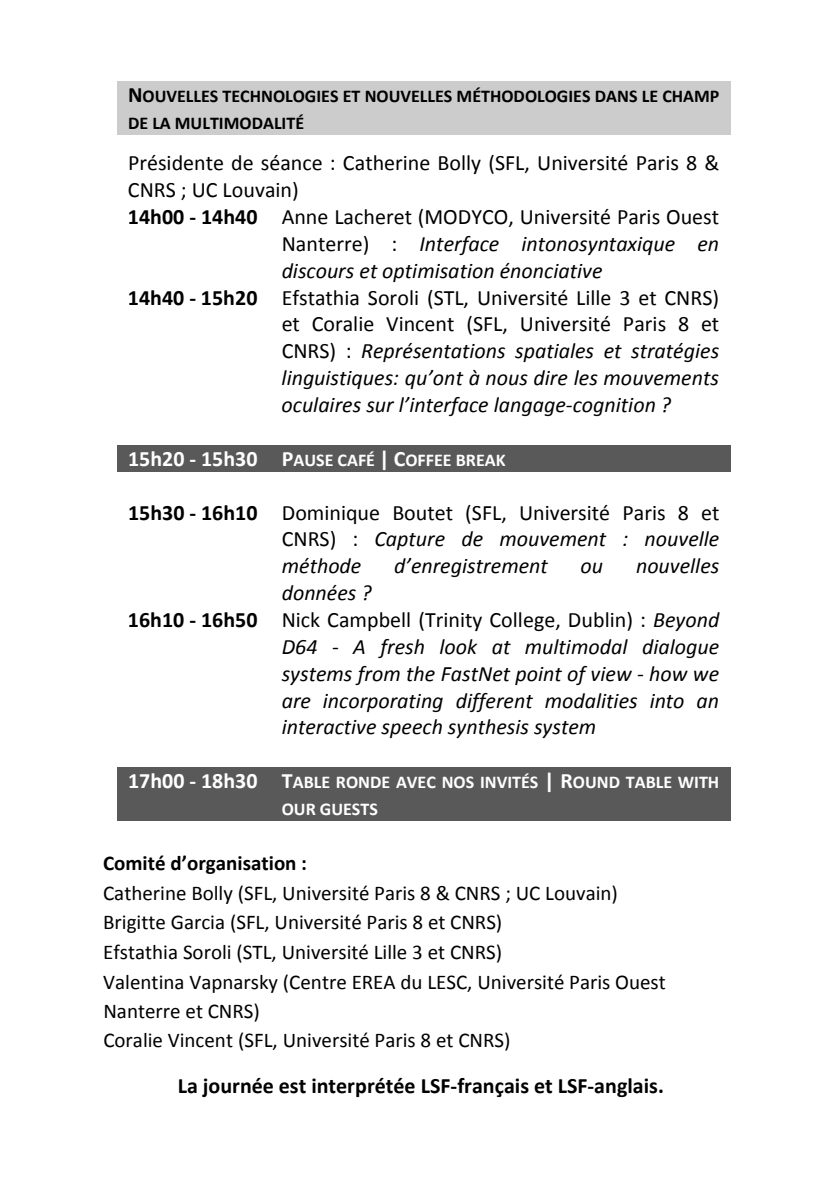
<style>
.page{position:relative;width:840px;height:1191px;background:#fff}
.page>*{position:absolute;margin:0;border:0;box-sizing:border-box;transform-origin:0 0}
.t1{font:italic 22px "Calibri";color:#000}
.t2{font:22px/26.8px "Calibri";color:#000;text-align:justify}
.t3{font:700 22px "Calibri";color:#000}
.t4{font:21px/29.4px "Calibri";color:#000}
.t5{font:700 18px/26.8px "Calibri";color:#fff}
.t6{font:700 18px/26.8px "Calibri";color:#000}
.s1{font-size:22px}
.s2{font-weight:700}
.s3{font-style:normal}
.s4{font-style:italic}
</style>
<div class="page">
<div style="left:117px;top:81px;width:613px;height:54px;background:#ccc"></div>
<div style="left:117px;top:445px;width:154px;height:27px;background:#595959"></div>
<div style="left:271px;top:445px;width:382px;height:27px;background:#595959"></div>
<div style="left:653px;top:445px;width:77px;height:27px;background:#595959"></div>
<div style="left:117px;top:767px;width:154px;height:54px;background:#595959"></div>
<div style="left:271px;top:767px;width:458px;height:54px;background:#595959"></div>
<p class="t6" style="left:128px;top:83px;width:592px"><span class="s1">N</span>OUVELLES TECHNOLOGIES ET NOUVELLES MÉTHODOLOGIES DANS LE CHAMP<br>DE LA MULTIMODALITÉ</p>
<p class="t2" style="left:128px;top:150px;width:592px">Présidente de séance : Catherine Bolly (SFL, Université Paris 8 &amp;</p>
<p class="t2" style="left:128px;top:176px;width:172px">CNRS ; UC Louvain)</p>
<p class="t2" style="left:128px;top:203px;width:592px"><span class="s2">14h00 ‐ 14h40</span> Anne Lacheret (MODYCO, Université Paris Ouest</p>
<p class="t1" style="left:281px;top:229px;width:439px"><span class="s3">Nanterre) :</span> Interface intonosyntaxique en</p>
<p class="t1" style="left:281px;top:255px;width:322px">discours et optimisation énonciative</p>
<p class="t2" style="left:128px;top:284px;width:592px"><span class="s2">14h40 ‐ 15h20</span> Efstathia Soroli (STL, Université Lille 3 et CNRS)</p>
<p class="t2" style="left:281px;top:311px;width:439px">et Coralie Vincent (SFL, Université Paris 8 et</p>
<p class="t1" style="left:281px;top:336px;width:439px"><span class="s3">CNRS) :</span> Représentations spatiales et stratégies</p>
<p class="t1" style="left:281px;top:363px;width:438px">linguistiques: qu’ont à nous dire les mouvements</p>
<p class="t1" style="left:281px;top:390px;width:391px">oculaires sur l’interface langage‐cognition ?</p>
<p class="t5" style="left:128px;top:446px;width:379px"><span class="s1">15h20 ‐ 15h30 P</span>AUSE CAFÉ <span class="s1">| C</span>OFFEE BREAK</p>
<p class="t2" style="left:281px;top:499px;width:439px;text-indent:-154px"><span class="s2">15h30 ‐ 16h10</span> Dominique Boutet (SFL, Université Paris 8 et CNRS) : <span class="s4">Capture de mouvement : nouvelle méthode</span></p>
<p class="t1" style="left:394px;top:551px;width:155px">d’enregistrement</p>
<p class="t1" style="left:580px;top:551px;width:24px">ou</p>
<p class="t1" style="left:635px;top:551px;width:85px">nouvelles</p>
<p class="t1" style="left:281px;top:578px;width:91px">données ?</p>
<p class="t2" style="left:128px;top:606px;width:592px"><span class="s2">16h10 ‐ 16h50</span> Nick Campbell (Trinity College, Dublin) : <span class="s4">Beyond</span></p>
<p class="t1" style="left:281px;top:631px;width:438px">D64 ‐ A fresh look at multimodal dialogue</p>
<p class="t1" style="left:281px;top:658px;width:438px">systems from the FastNet point of view ‐ how we</p>
<p class="t1" style="left:281px;top:685px;width:439px">are incorporating different modalities into an</p>
<p class="t1" style="left:281px;top:712px;width:316px">interactive speech synthesis system</p>
<p class="t5" style="left:282px;top:769px;width:438px;text-indent:-154px"><span class="s1">17h00 ‐ 18h30 T</span>ABLE RONDE AVEC NOS INVITÉS <span class="s1">| R</span>OUND TABLE WITH<br>OUR GUESTS</p>
<p class="t4" style="left:103px;top:849px;width:564px"><span class="s2">Comité d’organisation :<br></span>Catherine Bolly (SFL, Université Paris 8 &amp; CNRS ; UC Louvain)<br>Brigitte Garcia (SFL, Université Paris 8 et CNRS)<br>Efstathia Soroli (STL, Université Lille 3 et CNRS)<br>Valentina Vapnarsky (Centre EREA du LESC, Université Paris Ouest Nanterre et CNRS)<br>Coralie Vincent (SFL, Université Paris 8 et CNRS)</p>
<p class="t3" style="left:178px;top:1071px;width:487px">La journée est interprétée LSF‐français et LSF‐anglais.</p>
</div>
